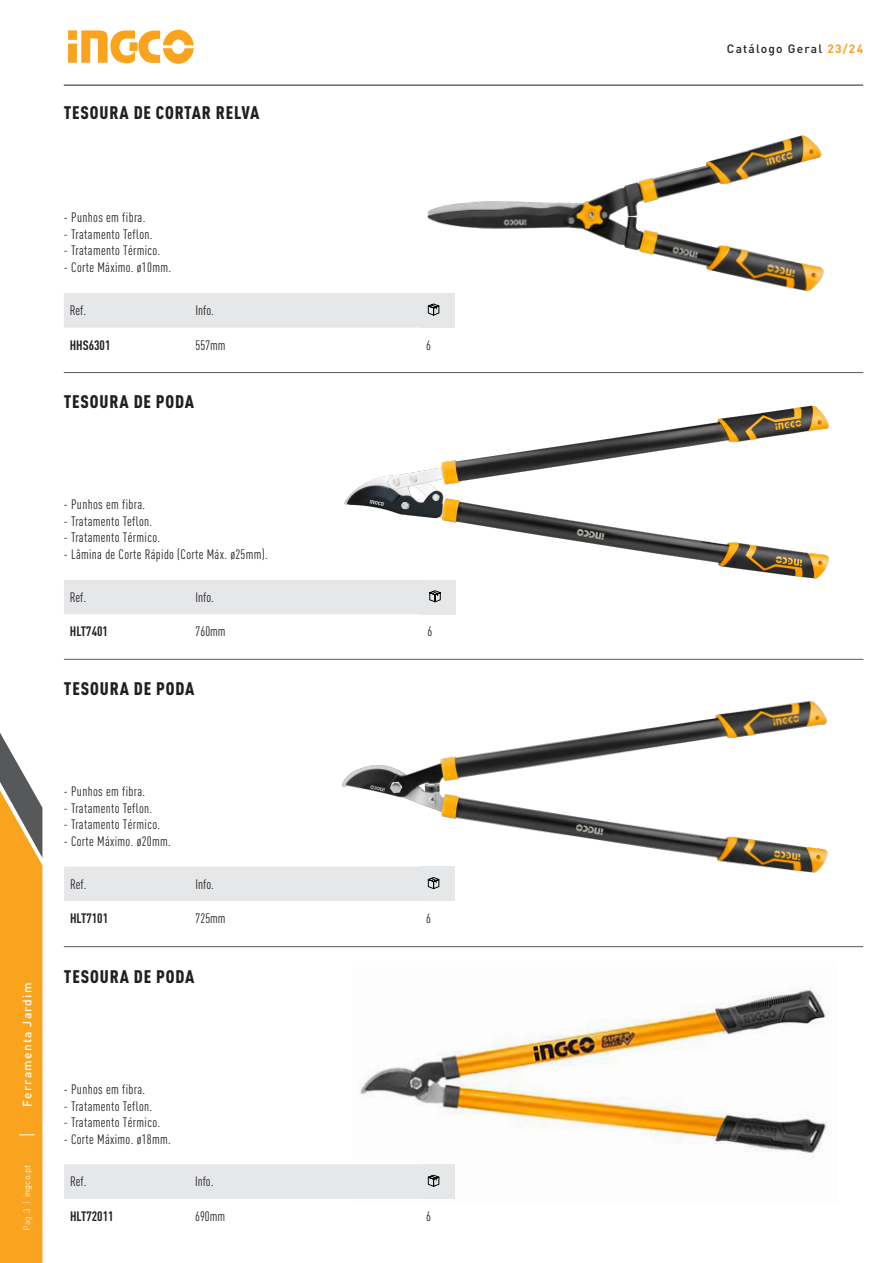
<style>
.page{position:relative;width:893px;height:1263px;background:#fff}
.page>*{position:absolute;margin:0;border:0;box-sizing:border-box;transform-origin:0 0}
.t1{font:900 18px "DIN Cond";letter-spacing:.05em;color:#231f20}
.t2{font:13.5px "DIN Cond";letter-spacing:.025em;color:#231f20}
.t3{font:700 13.5px "DIN Cond";color:#231f20}
.t4{font:500 12px "DIN Pro";letter-spacing:.1em;color:#231f20}
.t5{font:500 12px "DIN Pro";letter-spacing:.1em;color:#fff}
.t6{font:9px "DIN Pro";color:#fff}
.s1{font-weight:300}
.s2{font-weight:700;color:#f9a31e}
</style>
<div class="page">
<svg style="left:68px;top:30px;width:126px;height:34px"></svg>
<hr style="left:64px;top:85px;width:799px;height:1px;background:#231f20">
<svg style="left:0;top:733px;width:42px;height:530px;background:#eaa336"></svg>
<img style="left:427px;top:135px;width:397px;height:157px">
<img style="left:344px;top:405px;width:485px;height:174px">
<img style="left:342px;top:700px;width:486px;height:173px">
<div style="left:64px;top:293px;width:356px;height:35px;background:#e6e7e9"></div>
<div style="left:420px;top:293px;width:35px;height:35px;background:#e6e7e9"></div>
<svg style="left:428px;top:304px;width:11px;height:11px"></svg>
<hr style="left:64px;top:372px;width:799px;height:1px;background:#57585a">
<div style="left:64px;top:580px;width:358px;height:34px;background:#e6e7e9"></div>
<div style="left:422px;top:580px;width:34px;height:34px;background:#e6e7e9"></div>
<svg style="left:430px;top:590px;width:11px;height:12px"></svg>
<hr style="left:64px;top:659px;width:799px;height:1px;background:#57585a">
<div style="left:64px;top:867px;width:356px;height:34px;background:#e6e7e9"></div>
<div style="left:420px;top:867px;width:35px;height:34px;background:#e6e7e9"></div>
<svg style="left:428px;top:877px;width:11px;height:12px"></svg>
<img style="left:360px;top:988px;width:469px;height:165px">
<div style="left:64px;top:1164px;width:356px;height:35px;background:#e6e7e9"></div>
<div style="left:420px;top:1164px;width:35px;height:35px;background:#e6e7e9"></div>
<svg style="left:428px;top:1175px;width:11px;height:11px"></svg>
<hr style="left:64px;top:946px;width:799px;height:1px;background:#57585a">
<p class="t1" style="left:64px;top:102px;width:197px">TESOURA DE CORTAR RELVA</p>
<p class="t2" style="left:64px;top:210px;width:83px">- Punhos em fibra.</p>
<p class="t2" style="left:64px;top:226px;width:90px">- Tratamento Teflon.</p>
<p class="t2" style="left:64px;top:243px;width:98px">- Tratamento Térmico.</p>
<p class="t2" style="left:64px;top:259px;width:109px">- Corte Máximo. ø10mm.</p>
<p class="t2" style="left:70px;top:303px;width:18px">Ref.</p>
<p class="t2" style="left:196px;top:303px;width:20px">Info.</p>
<p class="t3" style="left:70px;top:337px;width:42px">HHS6301</p>
<p class="t2" style="left:196px;top:337px;width:32px">557mm</p>
<p class="t2" style="left:426px;top:337px;width:6px">6</p>
<p class="t1" style="left:64px;top:390px;width:132px">TESOURA DE PODA</p>
<p class="t2" style="left:64px;top:497px;width:83px">- Punhos em fibra.</p>
<p class="t2" style="left:64px;top:513px;width:90px">- Tratamento Teflon.</p>
<p class="t2" style="left:64px;top:530px;width:98px">- Tratamento Térmico.</p>
<p class="t2" style="left:64px;top:546px;width:206px">- Lâmina de Corte Rápido (Corte Máx. ø25mm).</p>
<p class="t2" style="left:70px;top:589px;width:18px">Ref.</p>
<p class="t2" style="left:196px;top:589px;width:20px">Info.</p>
<p class="t3" style="left:70px;top:623px;width:39px">HLT7401</p>
<p class="t2" style="left:196px;top:624px;width:32px">760mm</p>
<p class="t2" style="left:428px;top:624px;width:6px">6</p>
<p class="t1" style="left:64px;top:677px;width:132px">TESOURA DE PODA</p>
<p class="t5" style="left:19px;top:1107px;width:125px;rotate:-90deg">Ferramenta Jardim</p>
<p class="t6" style="left:21px;top:1231px;width:67px;rotate:-90deg"><span class="s1">Pag.3 |</span> ingco.pt</p>
<p class="t2" style="left:64px;top:784px;width:83px">- Punhos em fibra.</p>
<p class="t2" style="left:64px;top:800px;width:90px">- Tratamento Teflon.</p>
<p class="t2" style="left:64px;top:817px;width:98px">- Tratamento Térmico.</p>
<p class="t2" style="left:64px;top:833px;width:109px">- Corte Máximo. ø20mm.</p>
<p class="t2" style="left:70px;top:876px;width:18px">Ref.</p>
<p class="t2" style="left:196px;top:876px;width:20px">Info.</p>
<p class="t3" style="left:70px;top:910px;width:39px">HLT7101</p>
<p class="t2" style="left:196px;top:910px;width:32px">725mm</p>
<p class="t2" style="left:426px;top:910px;width:6px">6</p>
<p class="t1" style="left:64px;top:965px;width:132px">TESOURA DE PODA</p>
<p class="t2" style="left:64px;top:1081px;width:83px">- Punhos em fibra.</p>
<p class="t2" style="left:64px;top:1098px;width:90px">- Tratamento Teflon.</p>
<p class="t2" style="left:64px;top:1114px;width:98px">- Tratamento Térmico.</p>
<p class="t2" style="left:64px;top:1131px;width:109px">- Corte Máximo. ø18mm.</p>
<p class="t2" style="left:70px;top:1174px;width:18px">Ref.</p>
<p class="t2" style="left:195px;top:1174px;width:20px">Info.</p>
<p class="t3" style="left:70px;top:1208px;width:45px">HLT72011</p>
<p class="t2" style="left:195px;top:1208px;width:32px">690mm</p>
<p class="t2" style="left:426px;top:1208px;width:6px">6</p>
<p class="t4" style="left:727px;top:40px;width:138px">Catálogo Geral <span class="s2">23/24</span></p>
</div>
